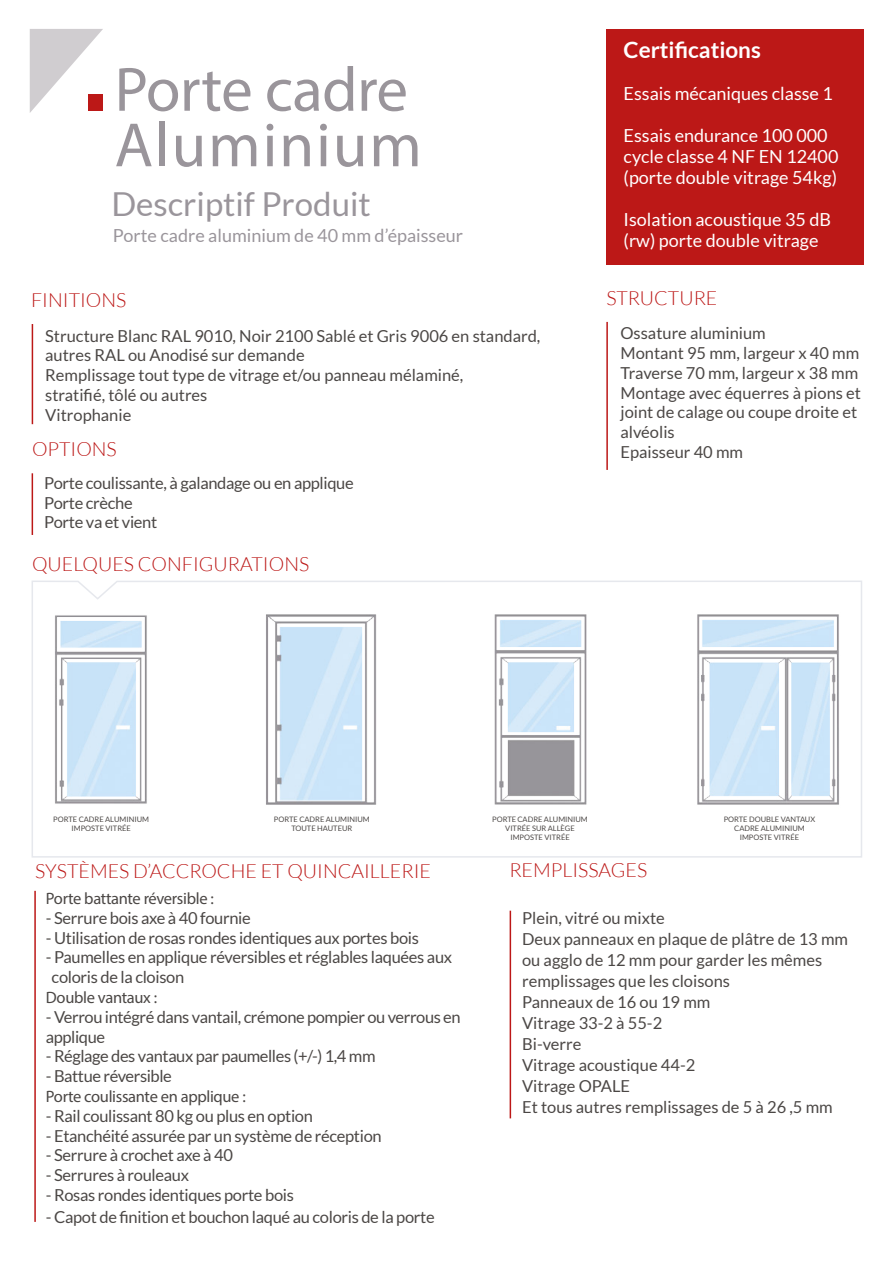
<style>
.page{position:relative;width:893px;height:1263px;background:#fff}
.page>*{position:absolute;margin:0;border:0;box-sizing:border-box;transform-origin:0 0}
.t1{font:63px/55.5px "Myriad Pro";letter-spacing:.02em;color:#9a959b}
.t2{font:33px "Lato";color:#9a959b}
.t3{font:700 22.5px "Lato";color:#fff}
.t4{font:300 19.5px "Lato";color:#bc1817}
.t5{font:18px/21px "Lato";color:#fff}
.t6{font:18px "Lato";color:#9a959b}
.t7{font:16.5px/19.8px "Lato";color:#4b4745}
.t8{font:16.5px/19.8px "Lato";letter-spacing:-.02em;color:#4b4745}
.t9{font:16.5px "Myriad Pro";letter-spacing:-.02em;color:#4b4745}
.t10{font:7.5px/9px "Lato";color:#4b4745;text-align:center}
</style>
<div class="page">
<svg style="left:31px;top:580px;width:831px;height:278px"></svg>
<div style="left:606px;top:30px;width:258px;height:235px;background:#bc1817"></div>
<hr style="left:32px;top:324px;width:1px;height:100px;background:#bc1817">
<hr style="left:606px;top:322px;width:2px;height:148px;background:#bc1817">
<hr style="left:510px;top:911px;width:1px;height:207px;background:#bc1817">
<hr style="left:34px;top:891px;width:2px;height:331px;background:#bc1817">
<hr style="left:32px;top:473px;width:1px;height:62px;background:#bc1817">
<svg style="left:30px;top:29px;width:73px;height:84px"></svg>
<div style="left:89px;top:94px;width:14px;height:17px;background:#bc1817"></div>
<img style="left:31px;top:606px;width:831px;height:208px">
<h1 class="t1" style="left:115px;top:61px;width:309px">Porte cadre<br>Aluminium</h1>
<h2 class="t2" style="left:111px;top:186px;width:261px">Descriptif Produit</h2>
<p class="t6" style="left:113px;top:226px;width:352px">Porte cadre aluminium de 40 mm d’épaisseur</p>
<p class="t4" style="left:31px;top:289px;width:97px">FINITIONS</p>
<p class="t7" style="left:45px;top:326px;width:497px">Structure Blanc RAL 9010, Noir 2100 Sablé et Gris 9006 en standard, autres RAL ou Anodisé sur demande<br>Remplissage tout type de vitrage et/ou panneau mélaminé,<br>stratifié, tôlé ou autres<br>Vitrophanie</p>
<p class="t4" style="left:32px;top:439px;width:86px">OPTIONS</p>
<p class="t8" style="left:44px;top:473px;width:311px">Porte coulissante, à galandage ou en applique<br>Porte crèche<br>Porte va et vient</p>
<p class="t4" style="left:32px;top:554px;width:279px">QUELQUES CONFIGURATIONS</p>
<h3 class="t3" style="left:624px;top:37px;width:139px">Certifications</h3>
<p class="t5" style="left:624px;top:83px;width:211px">Essais mécaniques classe 1</p>
<p class="t5" style="left:624px;top:125px;width:216px">Essais endurance 100 000 cycle classe 4 NF EN 12400 (porte double vitrage 54kg)</p>
<p class="t5" style="left:624px;top:209px;width:209px">Isolation acoustique 35 dB (rw) porte double vitrage</p>
<p class="t4" style="left:606px;top:288px;width:113px">STRUCTURE</p>
<p class="t7" style="left:620px;top:323px;width:242px">Ossature aluminium<br>Montant 95 mm, largeur x 40 mm<br>Traverse 70 mm, largeur x 38 mm<br>Montage avec équerres à pions et joint de calage ou coupe droite et alvéolis<br>Epaisseur 40 mm</p>
<p class="t10" style="left:53px;top:815px;width:97px">PORTE CADRE ALUMINIUM<br>IMPOSTE VITRÉE</p>
<p class="t10" style="left:274px;top:815px;width:97px">PORTE CADRE ALUMINIUM<br>TOUTE HAUTEUR</p>
<p class="t10" style="left:492px;top:815px;width:97px">PORTE CADRE ALUMINIUM<br>VITRÉE SUR ALLÈGE<br>IMPOSTE VITRÉE</p>
<p class="t10" style="left:724px;top:815px;width:93px">PORTE DOUBLE VANTAUX<br>CADRE ALUMINIUM<br>IMPOSTE VITRÉE</p>
<p class="t4" style="left:35px;top:860px;width:397px">SYSTÈMES D’ACCROCHE ET QUINCAILLERIE</p>
<p class="t9" style="left:46px;top:888px;width:169px">Porte battante réversible :</p>
<p class="t8" style="left:46px;top:908px;width:206px">- Serrure bois axe à 40 fournie</p>
<p class="t8" style="left:46px;top:927px;width:374px">- Utilisation de rosas rondes identiques aux portes bois</p>
<p class="t8" style="left:52px;top:947px;width:402px;text-indent:-6px">- Paumelles en applique réversibles et réglables laquées aux coloris de la cloison</p>
<p class="t9" style="left:46px;top:987px;width:113px">Double vantaux :</p>
<p class="t8" style="left:46px;top:1007px;width:416px">- Verrou intégré dans vantail, crémone pompier ou verrous en applique</p>
<p class="t8" style="left:46px;top:1046px;width:331px">- Réglage des vantaux par paumelles (+/-) 1,4 mm</p>
<p class="t8" style="left:46px;top:1066px;width:127px">- Battue réversible</p>
<p class="t9" style="left:46px;top:1086px;width:201px">Porte coulissante en applique :</p>
<p class="t8" style="left:46px;top:1106px;width:269px">- Rail coulissant 80 kg ou plus en option</p>
<p class="t8" style="left:46px;top:1125px;width:337px">- Etanchéité assurée par un système de réception</p>
<p class="t8" style="left:46px;top:1145px;width:188px">- Serrure à crochet axe à 40</p>
<p class="t8" style="left:46px;top:1165px;width:145px">- Serrures à rouleaux</p>
<p class="t8" style="left:46px;top:1185px;width:249px">- Rosas rondes identiques porte bois</p>
<p class="t8" style="left:46px;top:1206px;width:390px">- Capot de finition et bouchon laqué au coloris de la porte</p>
<p class="t4" style="left:509px;top:860px;width:139px">REMPLISSAGES</p>
<p class="t7" style="left:522px;top:907px;width:328px;line-height:21px">Plein, vitré ou mixte<br>Deux panneaux en plaque de plâtre de 13 mm ou agglo de 12 mm pour garder les mêmes remplissages que les cloisons<br>Panneaux de 16 ou 19 mm<br>Vitrage 33-2 à 55-2<br>Bi-verre<br>Vitrage acoustique 44-2<br>Vitrage OPALE<br>Et tous autres remplissages de 5 à 26 ,5 mm</p>
</div>
